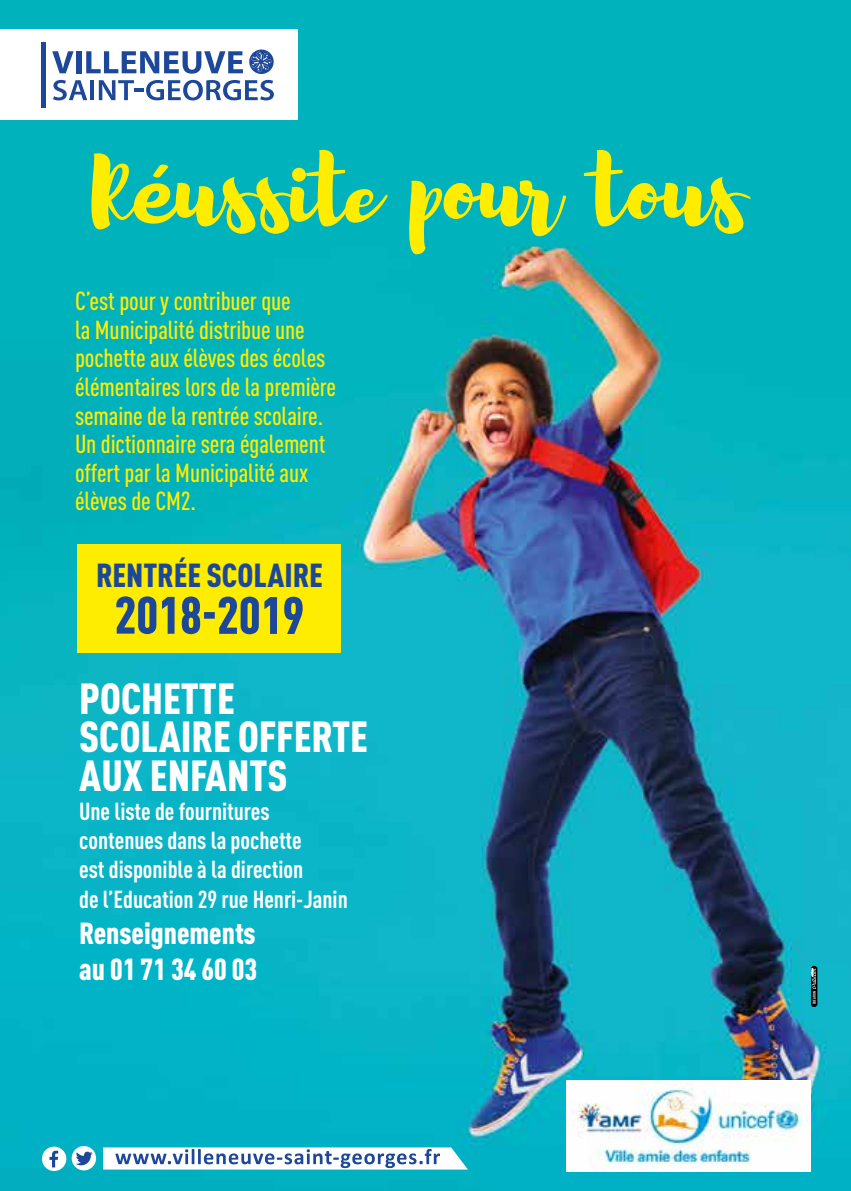
<style>
.page{position:relative;width:851px;height:1191px;background:#fff}
.page>*{position:absolute;margin:0;border:0;box-sizing:border-box;transform-origin:0 0}
.t1{font:92.8px "Brusher";color:#ffed00}
.t2{font:900 condensed 51.8px "DIN Pro";letter-spacing:-.005em;color:#1d4899}
.t3{font:900 condensed 43px/38.6px "DIN Pro";color:#fff}
.t4{font:900 condensed 32.8px "DIN Pro";letter-spacing:-.005em;color:#1d4899}
.t5{font:900 condensed 30px/36px "DIN Pro";color:#fff}
.t6{font:500 condensed 25.8px/28.6px "DIN Pro";letter-spacing:-.005em;color:#ffed00}
.t7{font:700 condensed 24.4px/29.2px "DIN Pro";color:#fff}
.t8{font:700 condensed 4px "DIN Pro";color:#fff}
.s1{font-family:"Nexa Script";font-weight:600}
</style>
<div class="page">
<img style="left:0;top:0;width:850px;height:1191px">
<div style="left:810px;top:966px;width:7px;height:40px;background:#000"></div>
<svg style="left:811px;top:968px;width:5px;height:21px"></svg>
<div style="left:78px;top:544px;width:263px;height:109px;background:#ffed00"></div>
<img style="left:566px;top:1080px;width:244px;height:91px">
<svg style="left:103px;top:1147px;width:365px;height:22px"></svg>
<svg style="left:42px;top:1146px;width:24px;height:25px"></svg>
<svg style="left:72px;top:1146px;width:24px;height:24px"></svg>
<div style="left:0;top:29px;width:297px;height:91px;background:#fff"></div>
<svg style="left:52px;top:51px;width:22px;height:22px"></svg>
<div style="left:76px;top:51px;width:5px;height:22px;background:#1d4899"></div>
<svg style="left:86px;top:51px;width:157px;height:23px"></svg>
<svg style="left:53px;top:80px;width:34px;height:20px"></svg>
<hr style="left:90px;top:80px;width:4px;height:20px;background:#1d4899">
<svg style="left:99px;top:80px;width:175px;height:20px"></svg>
<svg style="left:249px;top:50px;width:24px;height:24px"></svg>
<svg style="left:251px;top:51px;width:20px;height:21px"></svg>
<hr style="left:42px;top:42px;width:4px;height:65px;background:#1d4899">
<h1 class="t1" style="left:91px;top:140px;width:654px">R<span class="s1">é</span>ussite pour tous</h1>
<p class="t6" style="left:75px;top:284px;width:262px">C’est pour y contribuer que<br>la Municipalité distribue une pochette aux élèves des écoles élémentaires lors de la première semaine de la rentrée scolaire.<br>Un dictionnaire sera également offert par la Municipalité aux élèves de CM2.</p>
<p class="t4" style="left:96px;top:550px;width:228px">RENTRÉE SCOLAIRE</p>
<h2 class="t2" style="left:114px;top:575px;width:191px">2018-2019</h2>
<h3 class="t3" style="left:79px;top:675px;width:290px">POCHETTE<br>SCOLAIRE OFFERTE<br>AUX ENFANTS</h3>
<p class="t7" style="left:79px;top:794px;width:270px">Une liste de fournitures contenues dans la pochette<br>est disponible à la direction<br>de l’Education 29 rue Henri-Janin</p>
<p class="t5" style="left:79px;top:912px;width:179px">Renseignements au 01 71 34 60 03</p>
<p class="t8" style="left:811px;top:1004px;width:15px;rotate:-90deg">CRÉATION</p>
</div>
